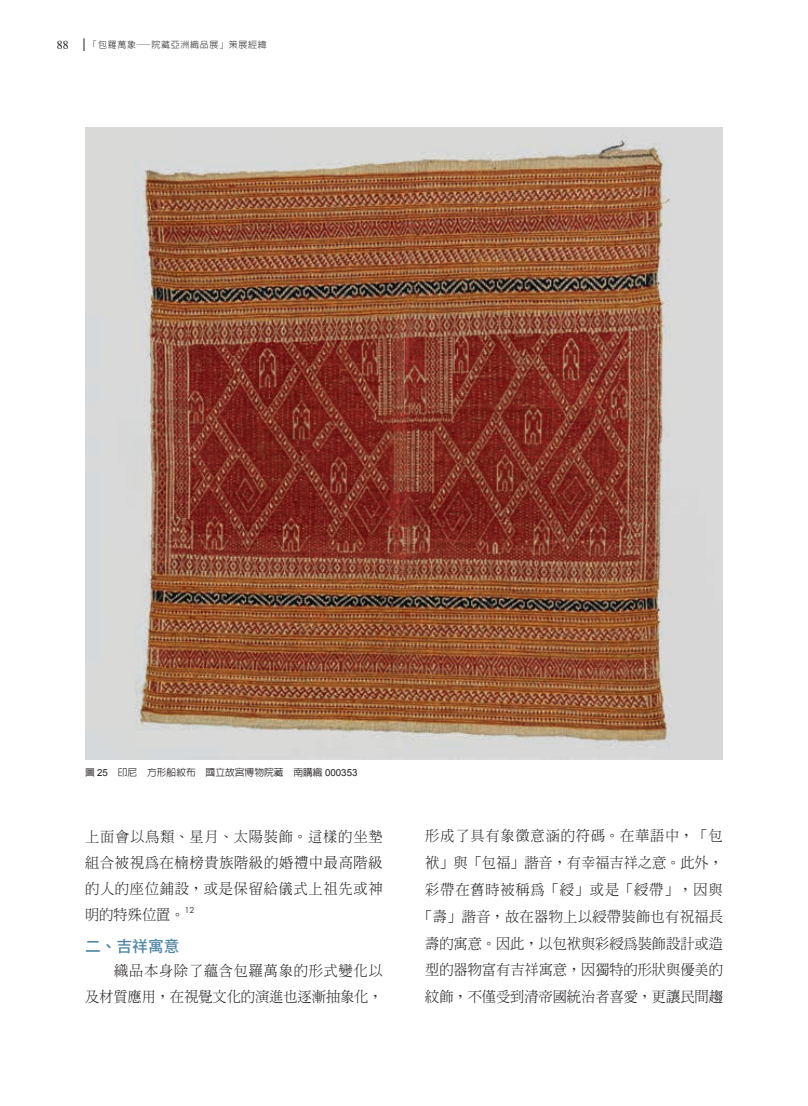
<style>
.page{position:relative;width:808px;height:1106px;background:#fff}
.page>*{position:absolute;margin:0;border:0;box-sizing:border-box;transform-origin:0 0}
.t1{font:500 15.75px "Noto Sans CJ Ktc";color:#5186a5}
.t2{font:300 14.25px/26.8px "AR Ming B5";letter-spacing:-.005em;color:#231f20;text-align:center}
.t3{font:300 14.25px/26px "AR Ming B5";letter-spacing:.02em;color:#231f20;text-align:justify}
.t4{font:12px "Times";color:#231f20}
.t5{font:500 9.75px "AR Hei B5";color:#231f20}
.t6{font:300 9px "AR Hei B5";letter-spacing:.075em;color:#231f20}
.t7{font:8.25px "Century Gothic";color:#231f20}
.s1{font-family:"Arial";font-weight:400}
</style>
<div class="page">
<svg style="left:84px;top:38px;width:1px;height:13px"></svg>
<img style="left:85px;top:128px;width:638px;height:631px">
<p class="t4" style="left:57px;top:34px;width:13px">88</p>
<p class="t6" style="left:88px;top:40px;width:180px">「包羅萬象─院藏亞洲織品展」策展經緯</p>
<p class="t5" style="left:85px;top:767px;width:274px">圖 <span class="s1">25</span> 印尼　方形船紋布　國立故宮博物院藏　南購織 <span class="s1">000353</span></p>
<p class="t3" style="left:85px;top:823px;width:299px">上面會以鳥類、星月、太陽裝飾。這樣的坐墊組合被視為在楠榜貴族階級的婚禮中最高階級的人的座位鋪設，或是保留給儀式上祖先或神明的特殊位置。</p>
<p class="t7" style="left:185px;top:905px;width:11px">12</p>
<p class="t1" style="left:85px;top:937px;width:96px">二、吉祥寓意</p>
<p class="t3" style="left:85px;top:957px;width:299px;text-align:right">織品本身除了蘊含包羅萬象的形式變化以<br>及材質應用，在視覺文化的演進也逐漸抽象化，</p>
<p class="t2" style="left:418px;top:822px;width:306px">形成了具有象徵意涵的符碼。在華語中，「包袱」與「包福」諧音，有幸福吉祥之意。此外，彩帶在舊時被稱為「綬」或是「綬帶」，因與「壽」諧音，故在器物上以綬帶裝飾也有祝福長壽的寓意。因此，以包袱與彩綬為裝飾設計或造型的器物富有吉祥寓意，因獨特的形狀與優美的紋飾，不僅受到清帝國統治者喜愛，更讓民間趨</p>
</div>
